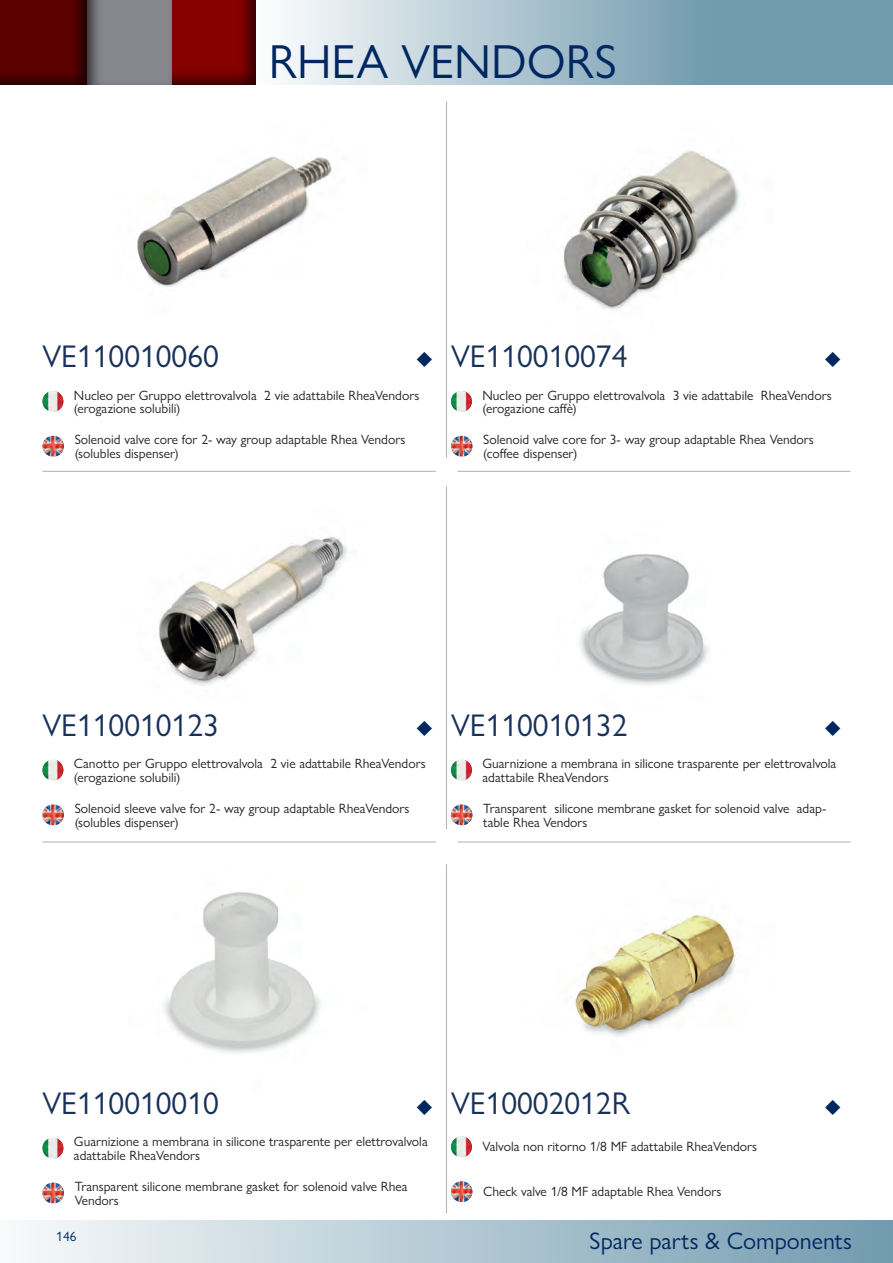
<style>
.page{position:relative;width:893px;height:1263px;background:#fff}
.page>*{position:absolute;margin:0;border:0;box-sizing:border-box;transform-origin:0 0}
.t1{font:48px "Gill Sans Nova";color:#002760}
.t2{font:31.5px "Gill Sans Nova";color:#18315a}
.t3{font:24px "Gill Sans Nova";color:#002760}
.t4{font:13.5px/13.5px "Gill Sans Nova";color:#231f20}
.t5{font:13.5px "Gill Sans Nova";color:#002760}
</style>
<div class="page">
<svg style="left:287px;top:0;width:606px;height:85px;background:#9fbbc8"></svg>
<div style="left:169px;top:0;width:88px;height:86px;background:#231f20;opacity:.75"></div>
<div style="left:84px;top:0;width:88px;height:87px;background:#231f20;opacity:.75"></div>
<div style="left:0;top:0;width:88px;height:86px;background:#231f20;opacity:.75"></div>
<div style="left:0;top:1220px;width:893px;height:43px;background:linear-gradient(to right,#f8fafb,#729baf)"></div>
<img style="left:137px;top:156px;width:195px;height:131px">
<img style="left:563px;top:151px;width:177px;height:160px">
<img style="left:155px;top:537px;width:192px;height:149px">
<img style="left:164px;top:892px;width:157px;height:161px">
<img style="left:580px;top:554px;width:129px;height:131px">
<img style="left:571px;top:913px;width:166px;height:124px">
<img style="left:43px;top:436px;width:21px;height:20px">
<img style="left:451px;top:436px;width:21px;height:20px">
<img style="left:43px;top:804px;width:21px;height:21px">
<img style="left:451px;top:804px;width:21px;height:21px">
<img style="left:43px;top:1182px;width:21px;height:21px">
<img style="left:451px;top:1181px;width:21px;height:21px">
<img style="left:43px;top:391px;width:20px;height:21px;border-radius:10px">
<img style="left:451px;top:391px;width:21px;height:21px;border-radius:10px">
<img style="left:43px;top:760px;width:20px;height:20px;border-radius:10px">
<img style="left:451px;top:760px;width:21px;height:20px;border-radius:10px">
<img style="left:43px;top:1138px;width:20px;height:20px;border-radius:10px">
<img style="left:451px;top:1136px;width:21px;height:21px;border-radius:10px">
<hr style="left:446px;top:101px;width:1px;height:357px;background:#85888d">
<hr style="left:458px;top:471px;width:392px;height:1px;background:#85888d">
<hr style="left:43px;top:471px;width:393px;height:1px;background:#85888d">
<hr style="left:458px;top:841px;width:392px;height:1px;background:#85888d">
<hr style="left:43px;top:841px;width:393px;height:1px;background:#85888d">
<hr style="left:446px;top:486px;width:1px;height:343px;background:#85888d">
<hr style="left:446px;top:864px;width:1px;height:349px;background:#85888d">
<h1 class="t1" style="left:269px;top:32px;width:349px">RHEA VENDORS</h1>
<h2 class="t2" style="left:43px;top:337px;width:178px">VE110010060</h2>
<h2 class="t2" style="left:451px;top:337px;width:178px">VE110010074</h2>
<p class="t4" style="left:74px;top:388px;width:347px">Nucleo per Gruppo elettrovalvola 2 vie adattabile RheaVendors (erogazione solubili)</p>
<p class="t4" style="left:482px;top:388px;width:351px">Nucleo per Gruppo elettrovalvola 3 vie adattabile RheaVendors (erogazione caffè)</p>
<p class="t4" style="left:75px;top:433px;width:332px">Solenoid valve core for 2- way group adaptable Rhea Vendors (solubles dispenser)</p>
<p class="t4" style="left:483px;top:433px;width:332px">Solenoid valve core for 3- way group adaptable Rhea Vendors (coffee dispenser)</p>
<h2 class="t2" style="left:43px;top:706px;width:178px">VE110010123</h2>
<h2 class="t2" style="left:451px;top:706px;width:178px">VE110010132</h2>
<p class="t4" style="left:74px;top:757px;width:353px">Canotto per Gruppo elettrovalvola 2 vie adattabile RheaVendors (erogazione solubili)</p>
<p class="t4" style="left:482px;top:757px;width:355px">Guarnizione a membrana in silicone trasparente per elettrovalvola adattabile RheaVendors</p>
<p class="t4" style="left:75px;top:802px;width:336px">Solenoid sleeve valve for 2- way group adaptable RheaVendors (solubles dispenser)</p>
<p class="t4" style="left:483px;top:802px;width:345px">Transparent silicone membrane gasket for solenoid valve adap&shy;table Rhea Vendors</p>
<h2 class="t2" style="left:43px;top:1084px;width:178px">VE110010010</h2>
<h2 class="t2" style="left:451px;top:1084px;width:181px">VE10002012R</h2>
<p class="t4" style="left:74px;top:1135px;width:355px">Guarnizione a membrana in silicone trasparente per elettrovalvola adattabile RheaVendors</p>
<p class="t4" style="left:482px;top:1140px;width:276px">Valvola non ritorno 1/8 MF adattabile RheaVendors</p>
<p class="t4" style="left:75px;top:1180px;width:334px">Transparent silicone membrane gasket for solenoid valve Rhea<br>Vendors</p>
<p class="t4" style="left:483px;top:1185px;width:240px">Check valve 1/8 MF adaptable Rhea Vendors</p>
<p class="t5" style="left:56px;top:1228px;width:22px">146</p>
<h3 class="t3" style="left:590px;top:1226px;width:264px">Spare parts &amp; Components</h3>
</div>
